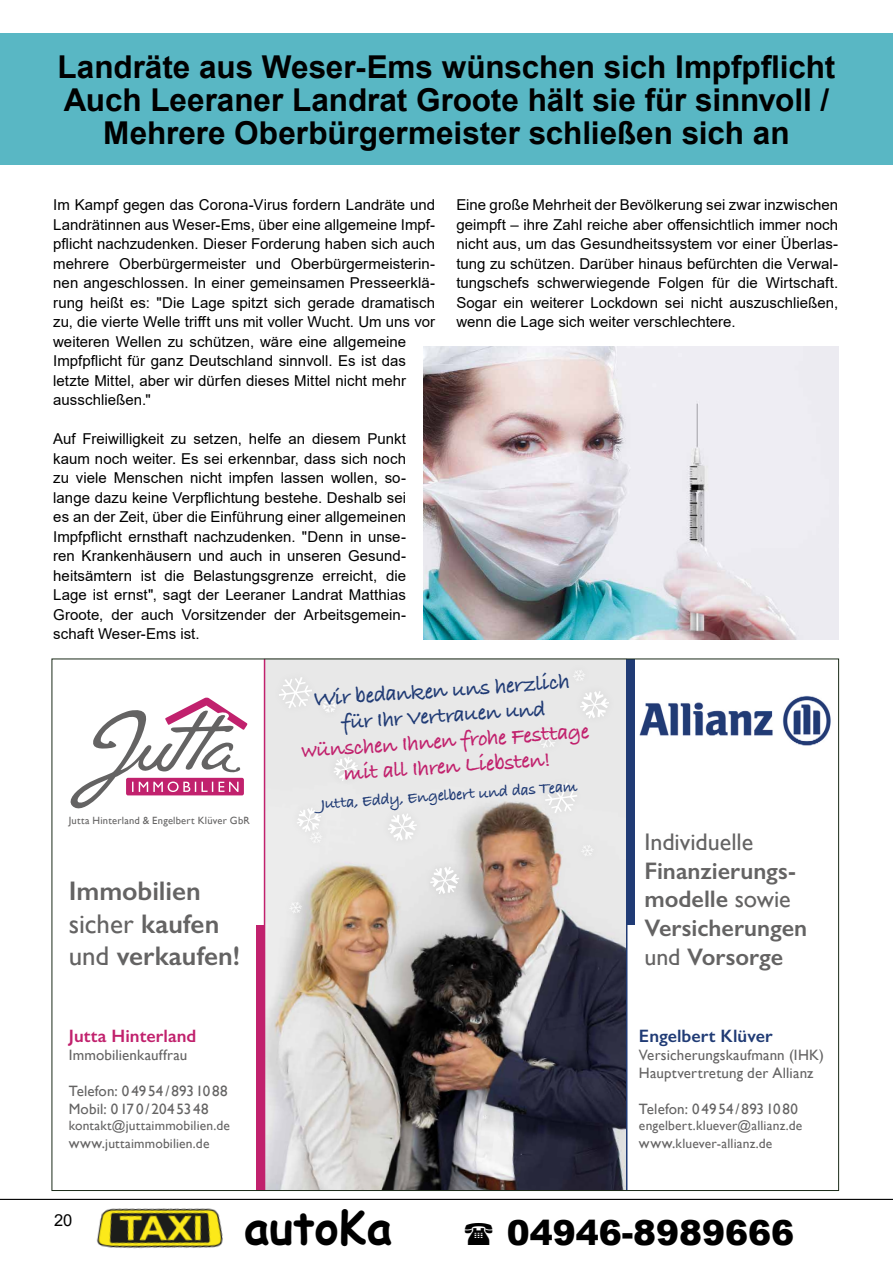
<style>
.page{position:relative;width:893px;height:1263px;background:#fff}
.page>*{position:absolute;margin:0;border:0;box-sizing:border-box;transform-origin:0 0}
.t1{font:700 45.75px "Comic Sans MS";color:#000}
.t2{font:900 34.5px "Arial";color:#000}
.t3{font:700 31.5px/33px "Arial";letter-spacing:-.005em;color:#000;text-align:center}
.t4{font:600 27px/32.4px "Gill Sans";color:#646363}
.t5{font:600 24px/28.8px "Gill Sans";color:#646363}
.t6{font:24px "Gill Sans";color:#646363}
.t7{font:700 22.5px/25.5px "Bradley Hand ITCTT";color:#c1216d;text-align:center}
.t8{font:700 22.5px/25.5px "Bradley Hand ITCTT";color:#203b75;text-align:center}
.t9{font:600 18px "Gill Sans";letter-spacing:.005em;color:#c1216d}
.t10{font:600 18px "Gill Sans";letter-spacing:.005em;color:#203b75}
.t11{font:700 16.5px "Bradley Hand ITCTT";color:#203b75}
.t12{font:16.5px "Arial";color:#000}
.t13{font:15px/19.5px "Arial";letter-spacing:.005em;color:#000;text-align:justify}
.t14{font:15px/18px "Gill Sans";letter-spacing:.01em;color:#646363}
.t15{font:13.5px/18px "Gill Sans";letter-spacing:.01em;color:#646363}
.t16{font:10.5px "Gill Sans";letter-spacing:.025em;color:#646363}
.s1{font-weight:400}
.s2{font-size:15px}
</style>
<div class="page">
<hr style="left:0;top:1199px;width:893px;height:1px;background:#000">
<img style="left:96px;top:1208px;width:127px;height:41px">
<img style="left:265px;top:661px;width:361px;height:528px">
<div style="left:256px;top:925px;width:9px;height:265px;background:#c1216d"></div>
<div style="left:626px;top:659px;width:8px;height:266px;background:#203b75"></div>
<svg style="left:70px;top:697px;width:178px;height:112px"></svg>
<img style="left:639px;top:695px;width:192px;height:51px">
<hr style="left:626px;top:659px;width:1px;height:531px;background:#203b75">
<div style="left:270px;top:669px;width:50px;height:48px;background:#e6e6e6"></div>
<div style="left:572px;top:682px;width:45px;height:45px;background:#e7e7e7"></div>
<div style="left:302px;top:824px;width:28px;height:28px;background:#ebebeb"></div>
<div style="left:288px;top:799px;width:41px;height:41px;background:#e9e9e9"></div>
<div style="left:314px;top:691px;width:31px;height:31px;background:#e7e7e7"></div>
<div style="left:565px;top:661px;width:29px;height:28px;background:#e8e8e8"></div>
<div style="left:573px;top:836px;width:29px;height:29px;background:#e8e8e8"></div>
<div style="left:282px;top:894px;width:28px;height:28px;background:#000;opacity:.1"></div>
<div style="left:529px;top:720px;width:37px;height:37px;background:#e7e7e7"></div>
<div style="left:325px;top:748px;width:41px;height:41px;background:#e7e7e7"></div>
<hr style="left:264px;top:659px;width:1px;height:531px;background:#c1216d">
<div style="left:537px;top:775px;width:49px;height:47px;background:#000;opacity:.1"></div>
<div style="left:422px;top:858px;width:46px;height:44px;background:#000;opacity:.1"></div>
<div style="left:380px;top:805px;width:45px;height:44px;background:#e9e9e9"></div>
<div style="left:0;top:33px;width:893px;height:132px;background:#59b7c4"></div>
<img style="left:423px;top:347px;width:415px;height:292px">
<svg style="left:320px;top:671px;width:18px;height:20px"></svg>
<div style="left:542px;top:777px;width:39px;height:41px;background:#e5e5e5"></div>
<svg style="left:427px;top:861px;width:36px;height:38px"></svg>
<h3 class="t3" style="left:58px;top:51px;width:779px">Landräte aus Weser-Ems wünschen sich Impfpflicht<br>Auch Leeraner Landrat Groote hält sie für sinnvoll /<br>Mehrere Oberbürgermeister schließen sich an</h3>
<p class="t13" style="left:53px;top:195px;width:383px;text-align:left">Im Kampf gegen das Corona-Virus fordern Landräte und Landrätinnen aus Weser-Ems, über eine allgemeine Impf&shy;pflicht nachzudenken. Dieser Forderung haben sich auch mehrere Oberbürgermeister und Oberbürgermeisterin&shy;nen angeschlossen. In einer gemeinsamen Presseerklä&shy;rung heißt es: "Die Lage spitzt sich gerade dramatisch zu, die vierte Welle trifft uns mit voller Wucht. Um uns vor weiteren Wellen zu schützen, wäre eine allgemeine Impfpflicht für ganz Deutschland sinnvoll. Es ist das letzte Mittel, aber wir dürfen dieses Mittel nicht mehr ausschließen."</p>
<p class="t13" style="left:53px;top:429px;width:354px">Auf Freiwilligkeit zu setzen, helfe an diesem Punkt kaum noch weiter. Es sei erkennbar, dass sich noch zu viele Menschen nicht impfen lassen wollen, so&shy;lange dazu keine Verpflichtung bestehe. Deshalb sei es an der Zeit, über die Einführung einer allgemeinen Impfpflicht ernsthaft nachzudenken. "Denn in unse&shy;ren Krankenhäusern und auch in unseren Gesund&shy;heitsämtern ist die Belastungsgrenze erreicht, die Lage ist ernst", sagt der Leeraner Landrat Matthias Groote, der auch Vorsitzender der Arbeitsgemein&shy;schaft Weser-Ems ist.</p>
<p class="t13" style="left:456px;top:195px;width:383px">Eine große Mehrheit der Bevölkerung sei zwar inzwischen geimpft – ihre Zahl reiche aber offensichtlich immer noch nicht aus, um das Gesundheitssystem vor einer Überlas&shy;tung zu schützen. Darüber hinaus befürchten die Verwal&shy;tungschefs schwerwiegende Folgen für die Wirtschaft.<br>Sogar ein weiterer Lockdown sei nicht auszuschließen, wenn die Lage sich weiter verschlechtere.</p>
<p class="t16" style="left:69px;top:814px;width:183px">Jutta Hinterland &amp; Engelbert Klüver GbR</p>
<h3 class="t4" style="left:69px;top:875px;width:173px">Immobilien <span class="s1">sicher</span> kaufen <span class="s1">und</span> verkaufen!</h3>
<p class="t9" style="left:69px;top:1025px;width:129px">Jutta Hinterland</p>
<p class="t14" style="left:69px;top:1046px;width:120px">Immobilienkauffrau</p>
<p class="t14" style="left:69px;top:1082px;width:161px">Telefon: 049 54 / 8931088<br>Mobil: 0170/2045348</p>
<p class="t15" style="left:69px;top:1116px;width:163px">kontakt@juttaimmobilien.de <span class="s2">www.</span>juttaimmobilien.de</p>
<h3 class="t8" style="left:313px;top:685px;width:258px;rotate:-4deg">Wir bedanken uns herzlich für Ihr Vertrauen und</h3>
<h3 class="t7" style="left:301px;top:737px;width:289px;rotate:-4deg">wünschen Ihnen frohe Festtage mit all Ihren Liebsten!</h3>
<p class="t11" style="left:320px;top:791px;width:259px;rotate:-4deg">Jutta, Eddy, Engelbert und das Team</p>
<h3 class="t6" style="left:644px;top:827px;width:110px">Individuelle</h3>
<h3 class="t5" style="left:644px;top:856px;width:164px">Finanzierungs&shy;modelle <span class="s1">sowie<br></span>Versicherungen <span class="s1">und</span> Vorsorge</h3>
<p class="t10" style="left:639px;top:1025px;width:135px">Engelbert Klüver</p>
<p class="t14" style="left:639px;top:1046px;width:187px">Versicherungskaufmann (IHK)<br>Hauptvertretung der Allianz</p>
<p class="t14" style="left:639px;top:1100px;width:160px">Telefon: 049 54 /89310 80</p>
<p class="t15" style="left:639px;top:1116px;width:165px">engelbert.kluever@allianz.de <span class="s2">www.</span>kluever-allianz.de</p>
<p class="t12" style="left:54px;top:1209px;width:20px">20</p>
<h1 class="t1" style="left:244px;top:1193px;width:149px">autoKa</h1>
<h2 class="t2" style="left:507px;top:1208px;width:289px">04946-8989666</h2>
</div>
